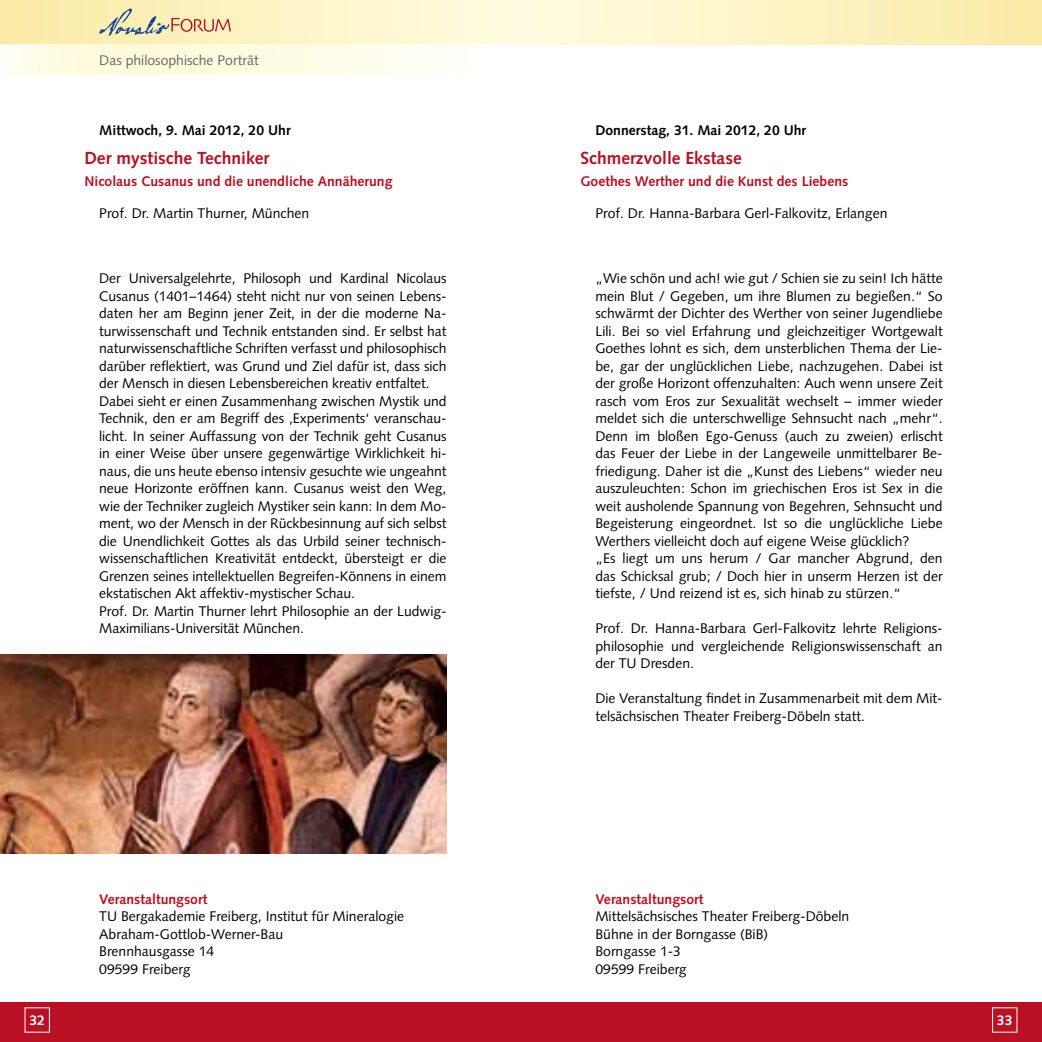
<style>
.page{position:relative;width:1042px;height:1042px;background:#fff}
.page>*{position:absolute;margin:0;border:0;box-sizing:border-box;transform-origin:0 0}
.t1{font:700 17.5px "Syntax";color:#b91023}
.t2{font:14px/17.5px "Syntax";color:#000}
.t3{font:700 14px "Syntax";color:#b91023}
.t4{font:700 14px "Syntax";color:#000}
.t5{font:14px "Syntax";color:#68676c}
.t6{font:700 14px "Syntax";color:#fff}
</style>
<div class="page">
<div style="left:521px;top:1002px;width:521px;height:40px;background:#b91023"></div>
<div style="left:0;top:1002px;width:521px;height:40px;background:#b91023"></div>
<div style="left:0;top:0;width:521px;height:45px;background:linear-gradient(to right,#faeba6,#fffce2)"></div>
<div style="left:521px;top:0;width:521px;height:45px;background:linear-gradient(to right,#fffce2,#faeba7)"></div>
<img style="left:0;top:655px;width:446px;height:198px">
<svg style="left:11px;top:45px;width:416px;height:29px;background:#fffce3"></svg>
<svg style="left:99px;top:9px;width:132px;height:27px;background:#e0d1ab"></svg>
<p class="t5" style="left:99px;top:52px;width:161px">Das philosophische Porträt</p>
<p class="t4" style="left:99px;top:122px;width:193px">Mittwoch, 9. Mai 2012, 20 Uhr</p>
<p class="t1" style="left:84px;top:148px;width:187px">Der mystische Techniker</p>
<p class="t3" style="left:84px;top:173px;width:310px">Nicolaus Cusanus und die unendliche Annäherung</p>
<p class="t2" style="left:99px;top:204px;width:211px">Prof. Dr. Martin Thurner, München</p>
<p class="t2" style="left:99px;top:270px;width:349px">Der Universalgelehrte, Philosoph und Kardinal Nicolaus Cusanus (1401–1464) steht nicht nur von seinen Lebens&shy;daten her am Beginn jener Zeit, in der die moderne Na&shy;turwissenschaft und Technik entstanden sind. Er selbst hat naturwissenschaftliche Schriften verfasst und philosophisch darüber reflektiert, was Grund und Ziel dafür ist, dass sich der Mensch in diesen Lebensbereichen kreativ entfaltet.<br>Dabei sieht er einen Zusammenhang zwischen Mystik und Technik, den er am Begriff des ‚Experiments‘ veranschau&shy;licht. In seiner Auffassung von der Technik geht Cusanus in einer Weise über unsere gegenwärtige Wirklichkeit hi&shy;naus, die uns heute ebenso intensiv gesuchte wie ungeahnt neue Horizonte eröffnen kann. Cusanus weist den Weg, wie der Techniker zugleich Mystiker sein kann: In dem Mo&shy;ment, wo der Mensch in der Rückbesinnung auf sich selbst die Unendlichkeit Gottes als das Urbild seiner technisch&shy;wissenschaftlichen Kreativität entdeckt, übersteigt er die Grenzen seines intellektuellen Begreifen-Könnens in einem ekstatischen Akt affektiv-mystischer Schau.<br>Prof. Dr. Martin Thurner lehrt Philosophie an der Ludwig-Maximilians-Universität München.</p>
<p class="t3" style="left:99px;top:891px;width:110px">Veranstaltungsort</p>
<p class="t2" style="left:99px;top:907px;width:306px">TU Bergakademie Freiberg, Institut für Mineralogie<br>Abraham-Gottlob-Werner-Bau<br>Brennhausgasse 14<br>09599 Freiberg</p>
<p class="t4" style="left:595px;top:122px;width:212px">Donnerstag, 31. Mai 2012, 20 Uhr</p>
<p class="t1" style="left:580px;top:148px;width:163px">Schmerzvolle Ekstase</p>
<p class="t3" style="left:580px;top:173px;width:269px">Goethes Werther und die Kunst des Liebens</p>
<p class="t2" style="left:595px;top:204px;width:293px">Prof. Dr. Hanna-Barbara Gerl-Falkovitz, Erlangen</p>
<p class="t2" style="left:595px;top:270px;width:349px">„Wie schön und ach! wie gut / Schien sie zu sein! Ich hätte mein Blut / Gegeben, um ihre Blumen zu begießen.“ So schwärmt der Dichter des Werther von seiner Jugendliebe Lili. Bei so viel Erfahrung und gleichzeitiger Wortgewalt Goethes lohnt es sich, dem unsterblichen Thema der Lie&shy;be, gar der unglücklichen Liebe, nachzugehen. Dabei ist der große Horizont offenzuhalten: Auch wenn unsere Zeit rasch vom Eros zur Sexualität wechselt – immer wieder meldet sich die unterschwellige Sehnsucht nach „mehr“.<br>Denn im bloßen Ego-Genuss (auch zu zweien) erlischt das Feuer der Liebe in der Langeweile unmittelbarer Be&shy;friedigung. Daher ist die „Kunst des Liebens“ wieder neu auszuleuchten: Schon im griechischen Eros ist Sex in die weit ausholende Spannung von Begehren, Sehnsucht und Begeisterung eingeordnet. Ist so die unglückliche Liebe Werthers vielleicht doch auf eigene Weise glücklich?<br>„Es liegt um uns herum / Gar mancher Abgrund, den das Schicksal grub; / Doch hier in unserm Herzen ist der tiefste, / Und reizend ist es, sich hinab zu stürzen.“</p>
<p class="t2" style="left:595px;top:620px;width:349px;text-align:justify">Prof. Dr. Hanna-Barbara Gerl-Falkovitz lehrte Religions&shy;philosophie und vergleichende Religionswissenschaft an der TU Dresden.</p>
<p class="t2" style="left:595px;top:690px;width:349px">Die Veranstaltung findet in Zusammenarbeit mit dem Mit&shy;telsächsischen Theater Freiberg-Döbeln statt.</p>
<p class="t3" style="left:595px;top:891px;width:110px">Veranstaltungsort</p>
<p class="t2" style="left:595px;top:907px;width:255px">Mittelsächsisches Theater Freiberg-Döbeln<br>Bühne in der Borngasse (BiB)<br>Borngasse 1-3<br>09599 Freiberg</p>
<p class="t6" style="left:29px;top:1012px;width:17px">32</p>
<p class="t6" style="left:997px;top:1012px;width:17px">33</p>
</div>
